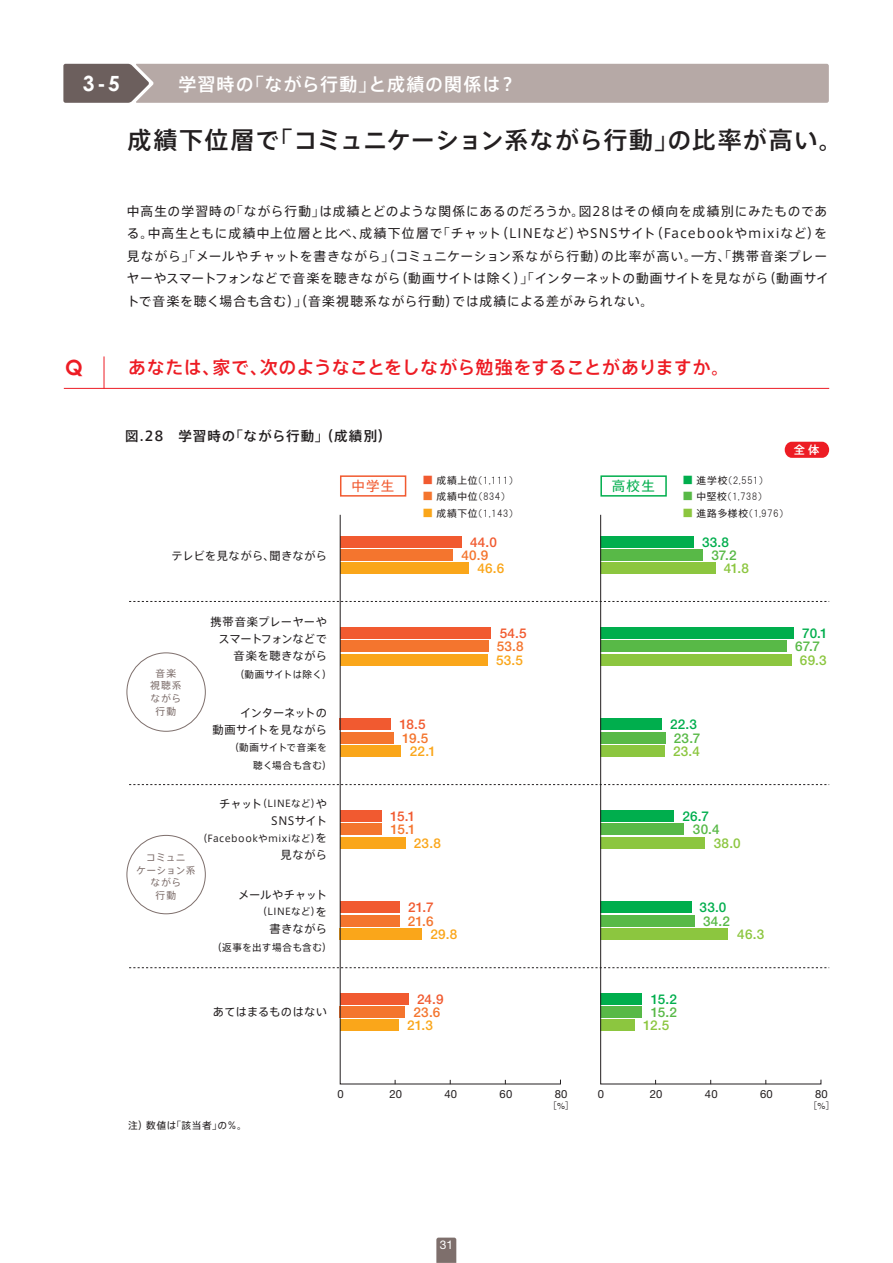
<style>
.page{position:relative;width:893px;height:1263px;background:#fff}
.page>*{position:absolute;margin:0;border:0;box-sizing:border-box;transform-origin:0 0}
.t1{font:24px "Axis Std Medium 90 pv RKSJ H";letter-spacing:.025em;color:#231f20}
.t2{font:700 21px "Century Gothic";color:#fff}
.t3{font:700 21px "Century Gothic";color:#ed1c24}
.t4{font:18px "Axis Std Medium 90 pv RKSJ H";letter-spacing:.005em;color:#ed1c24}
.t5{font:18px "Axis Std Medium 90 pv RKSJ H";letter-spacing:.05em;color:#fff}
.t6{font:500 13.5px "Helvetica Neue";letter-spacing:.01em;color:#f4752e}
.t7{font:500 13.5px "Helvetica Neue";color:#f15a30}
.t8{font:500 13.5px "Helvetica Neue";letter-spacing:.015em;color:#faa61a}
.t9{font:500 13.5px "Helvetica Neue";letter-spacing:.005em;color:#58b947}
.t10{font:500 13.5px "Helvetica Neue";letter-spacing:.015em;color:#00ae4d}
.t11{font:500 13.5px "Helvetica Neue";letter-spacing:.015em;color:#8cc63f}
.t12{font:13.5px "Axis Std Medium 90 pv RKSJ H";letter-spacing:.075em;color:#231f20}
.t13{font:13.5px "Axis Std Regular 90 pv RKSJ H";color:#f15a30}
.t14{font:13.5px "Axis Std Regular 90 pv RKSJ H";color:#00ae4d}
.t15{font:12.75px/22.5px "Axis Std Regular 90 pv RKSJ H";letter-spacing:.06em;color:#231f20}
.t16{font:12px "Helvetica Neue";color:#fff}
.t17{font:11.25px/17.2px "Axis Std Regular 90 pv RKSJ H";letter-spacing:.025em;color:#231f20;text-align:right}
.t18{font:11.25px "Helvetica Neue";letter-spacing:.02em;color:#231f20}
.t19{font:11.25px "Axis Std Regular 90 pv RKSJ H";letter-spacing:-.02em;color:#231f20}
.t20{font:11.25px "Axis Std Medium 90 pv RKSJ H";color:#fff}
.t21{font:9.75px "HGS Gothic M";letter-spacing:.025em;color:#231f20}
.t22{font:9.75px/12.8px "Axis Std Regular 90 pv RKSJ H";letter-spacing:.04em;color:#7e6f6c;text-align:center}
.t23{font:9.75px "Axis Std Regular 90 pv RKSJ H";letter-spacing:.05em;color:#231f20}
.t24{font:9.75px/12.8px "Axis Std Regular 90 pv RKSJ H";letter-spacing:.1em;color:#7e6f6c;text-align:center}
.t25{font:9.6px/17.2px "Axis Std Regular 90 pv RKSJ H";letter-spacing:.05em;color:#231f20}
.t26{font:9.6px "Axis Std Regular 90 pv RKSJ H";letter-spacing:.02em;color:#231f20}
.t27{font:9px "Axis Std Regular 90 pv RKSJ H";color:#231f20}
.s1{font-family:"Axis Std Regular 90 pv RKSJ H";font-size:10.8px;color:#f15a30}
.s2{font-family:"Axis Std Regular 90 pv RKSJ H"}
.s3{font-family:"Axis Std Regular 90 pv RKSJ H";font-size:10.8px;color:#f4752e}
.s4{font-family:"Axis Std Regular 90 pv RKSJ H";font-size:10.8px;color:#faa61a}
.s5{font-family:"Axis Std Regular 90 pv RKSJ H";font-size:10.8px;color:#00ae4d}
.s6{font-family:"Axis Std Regular 90 pv RKSJ H";font-size:10.8px;color:#58b947}
.s7{font-family:"Axis Std Regular 90 pv RKSJ H";font-size:10.8px;color:#8cc63f}
.s8{font-size:11.25px}
.s9{font-family:"Helvetica"}
</style>
<div class="page">
<svg style="left:63px;top:64px;width:766px;height:39px;background:#afa29f"></svg>
<hr style="left:64px;top:388px;width:765px;height:1px;background:#ed1c24">
<hr style="left:104px;top:356px;width:1px;height:33px;background:#ed1c24">
<svg style="left:340px;top:514px;width:221px;height:570px"></svg>
<div style="left:340px;top:475px;width:66px;height:22px;border:2px solid #f15a30"></div>
<svg style="left:600px;top:514px;width:222px;height:570px"></svg>
<div style="left:600px;top:475px;width:67px;height:22px;border:2px solid #00ae4d"></div>
<div style="left:785px;top:442px;width:44px;height:16px;background:#ed1c24;border-radius:8px"></div>
<svg style="left:129px;top:784px;width:700px;height:1px"></svg>
<svg style="left:129px;top:601px;width:700px;height:1px"></svg>
<svg style="left:129px;top:967px;width:700px;height:1px"></svg>
<div style="left:126px;top:652px;width:80px;height:80px;border:1px solid #7e6f6c;border-radius:50%"></div>
<div style="left:126px;top:835px;width:80px;height:79px;border:1px solid #7e6f6c;border-radius:50%"></div>
<svg style="left:436px;top:1237px;width:20px;height:26px"></svg>
<h2 class="t2" style="left:83px;top:72px;width:39px">3-5</h2>
<h3 class="t5" style="left:178px;top:77px;width:340px">学習時の「ながら行動」と成績の関係は？</h3>
<h1 class="t1" style="left:128px;top:131px;width:717px">成績下位層で「コミュニケーション系ながら行動」の比率が高い。</h1>
<p class="t15" style="left:127px;top:201px;width:704px">中高生の学習時の「ながら行動」は成績とどのような関係にあるのだろうか。図28はその傾向を成績別にみたものである。中高生ともに成績中上位層と比べ、成績下位層で「チャット（LINEなど）やSNSサイト（Facebookやmixiなど）を見ながら」「メールやチャットを書きながら」（コミュニケーション系ながら行動）の比率が高い。一方、「携帯音楽プレーヤーやスマートフォンなどで音楽を聴きながら（動画サイトは除く）」「インターネットの動画サイトを見ながら（動画サイトで音楽を聴く場合も含む）」（音楽視聴系ながら行動）では成績による差がみられない。</p>
<h2 class="t3" style="left:65px;top:355px;width:19px">Q</h2>
<h3 class="t4" style="left:128px;top:361px;width:603px">あなたは、家で、次のようなことをしながら勉強をすることがありますか。</h3>
<p class="t12" style="left:125px;top:431px;width:268px">図.28　学習時の「ながら行動」（成績別）</p>
<p class="t20" style="left:794px;top:446px;width:27px">全 体</p>
<p class="t13" style="left:352px;top:481px;width:44px">中学生</p>
<p class="t21" style="left:422px;top:475px;width:97px"><span class="s1">■</span> <span class="s2">成績上位</span>（1,111）</p>
<p class="t21" style="left:422px;top:492px;width:89px"><span class="s3">■</span> <span class="s2">成績中位</span>（834）</p>
<p class="t21" style="left:422px;top:508px;width:98px"><span class="s4">■</span> <span class="s2">成績下位</span>（1,143）</p>
<p class="t14" style="left:612px;top:481px;width:44px">高校生</p>
<p class="t21" style="left:683px;top:475px;width:88px"><span class="s5">■</span> <span class="s2">進学校</span>（2,551）</p>
<p class="t21" style="left:683px;top:492px;width:86px"><span class="s6">■</span> <span class="s2">中堅校</span>（1,738）</p>
<p class="t21" style="left:683px;top:508px;width:108px"><span class="s7">■</span> <span class="s2">進路多様校</span>（1,976）</p>
<p class="t17" style="left:172px;top:549px;width:157px">テレビを見ながら、聞きながら</p>
<p class="t7" style="left:470px;top:537px;width:28px">44.0</p>
<p class="t8" style="left:477px;top:564px;width:28px">46.6</p>
<p class="t6" style="left:462px;top:550px;width:28px">40.9</p>
<p class="t10" style="left:702px;top:537px;width:29px">33.8</p>
<p class="t11" style="left:724px;top:564px;width:27px">41.8</p>
<p class="t9" style="left:711px;top:550px;width:27px">37.2</p>
<p class="t24" style="left:150px;top:668px;width:33px">音楽視聴系ながら行動</p>
<p class="t22" style="left:136px;top:852px;width:61px">コミュニ<br>ケーション系ながら<br>行動</p>
<p class="t17" style="left:210px;top:614px;width:118px">携帯音楽プレーヤーやスマートフォンなどで音楽を聴きながら</p>
<p class="t26" style="left:235px;top:670px;width:99px">（動画サイトは除く）</p>
<p class="t17" style="left:212px;top:705px;width:116px">インターネットの<br>動画サイトを見ながら</p>
<p class="t25" style="left:253px;top:740px;width:80px;text-indent:-24px">（動画サイトで音楽を聴く場合も含む）</p>
<p class="t25" style="left:219px;top:796px;width:109px"><span class="s8">チャット</span>（LINEなど）<span class="s8">や</span></p>
<p class="t17" style="left:271px;top:813px;width:57px">SNSサイト</p>
<p class="t25" style="left:198px;top:830px;width:131px">（Facebookやmixiなど）<span class="s8">を</span></p>
<p class="t17" style="left:280px;top:848px;width:48px">見ながら</p>
<p class="t19" style="left:238px;top:890px;width:90px">メールやチャット</p>
<p class="t25" style="left:258px;top:904px;width:71px">（LINEなど）<span class="s8">を</span></p>
<p class="t17" style="left:269px;top:922px;width:59px">書きながら</p>
<p class="t25" style="left:212px;top:940px;width:121px">（返事を出す場合も含む）</p>
<p class="t7" style="left:399px;top:720px;width:28px">18.5</p>
<p class="t8" style="left:410px;top:746px;width:28px">22.1</p>
<p class="t6" style="left:402px;top:733px;width:27px">19.5</p>
<p class="t7" style="left:390px;top:811px;width:27px">15.1</p>
<p class="t6" style="left:391px;top:824px;width:27px">15.1</p>
<p class="t8" style="left:414px;top:838px;width:28px">23.8</p>
<p class="t7" style="left:408px;top:902px;width:27px">21.7</p>
<p class="t8" style="left:431px;top:929px;width:28px">29.8</p>
<p class="t6" style="left:408px;top:916px;width:27px">21.6</p>
<p class="t7" style="left:500px;top:628px;width:28px">54.5</p>
<p class="t8" style="left:496px;top:655px;width:28px">53.5</p>
<p class="t6" style="left:497px;top:642px;width:29px">53.8</p>
<p class="t10" style="left:670px;top:720px;width:28px">22.3</p>
<p class="t11" style="left:673px;top:746px;width:28px">23.4</p>
<p class="t9" style="left:674px;top:733px;width:28px">23.7</p>
<p class="t10" style="left:682px;top:811px;width:28px">26.7</p>
<p class="t9" style="left:693px;top:824px;width:28px">30.4</p>
<p class="t11" style="left:714px;top:838px;width:28px">38.0</p>
<p class="t10" style="left:700px;top:902px;width:28px">33.0</p>
<p class="t9" style="left:703px;top:916px;width:29px">34.2</p>
<p class="t11" style="left:737px;top:929px;width:28px">46.3</p>
<p class="t10" style="left:802px;top:628px;width:27px">70.1</p>
<p class="t11" style="left:800px;top:655px;width:28px">69.3</p>
<p class="t9" style="left:795px;top:642px;width:26px">67.7</p>
<p class="t17" style="left:213px;top:1004px;width:115px">あてはまるものはない</p>
<p class="t7" style="left:417px;top:994px;width:28px">24.9</p>
<p class="t8" style="left:407px;top:1021px;width:27px">21.3</p>
<p class="t6" style="left:414px;top:1007px;width:28px">23.6</p>
<p class="t10" style="left:651px;top:994px;width:28px">15.2</p>
<p class="t11" style="left:643px;top:1021px;width:28px">12.5</p>
<p class="t9" style="left:651px;top:1007px;width:28px">15.2</p>
<p class="t23" style="left:128px;top:1122px;width:120px">注）数値は「該当者」の％。</p>
<p class="t18" style="left:337px;top:1087px;width:8px">0</p>
<p class="t18" style="left:389px;top:1087px;width:14px">20</p>
<p class="t18" style="left:444px;top:1087px;width:14px">40</p>
<p class="t18" style="left:499px;top:1087px;width:14px">60</p>
<p class="t18" style="left:555px;top:1087px;width:14px">80</p>
<p class="t27" style="left:548px;top:1102px;width:28px">［<span class="s9">%</span>］</p>
<p class="t18" style="left:598px;top:1087px;width:8px">0</p>
<p class="t18" style="left:650px;top:1087px;width:14px">20</p>
<p class="t18" style="left:705px;top:1087px;width:14px">40</p>
<p class="t18" style="left:760px;top:1087px;width:14px">60</p>
<p class="t18" style="left:815px;top:1087px;width:14px">80</p>
<p class="t27" style="left:808px;top:1102px;width:28px">［<span class="s9">%</span>］</p>
<p class="t16" style="left:440px;top:1238px;width:15px">31</p>
</div>
